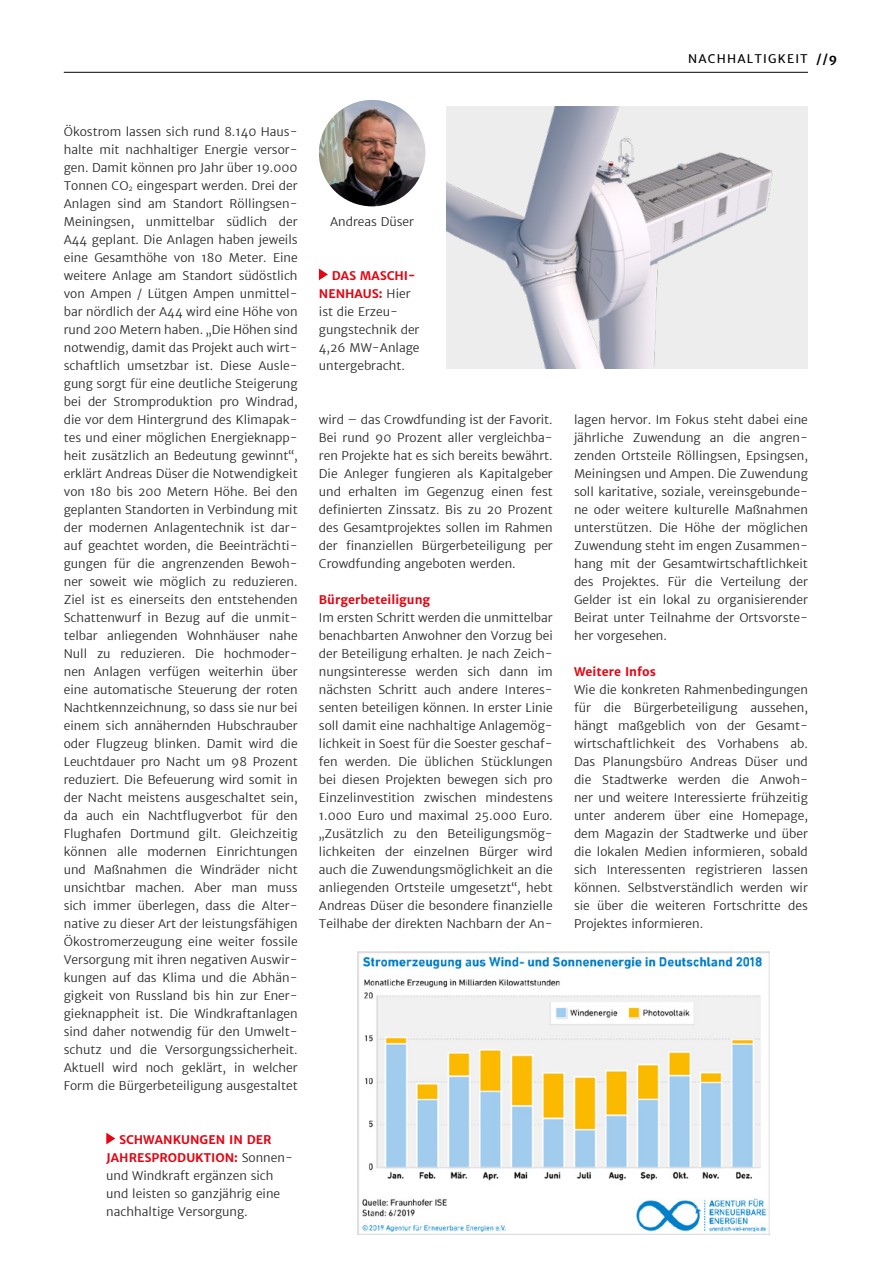
<style>
.page{position:relative;width:893px;height:1263px;background:#fff}
.page>*{position:absolute;margin:0;border:0;box-sizing:border-box;transform-origin:0 0}
.t1{font:300 12px/18px "Merriweather Sans";color:#282827;text-align:justify}
.t2{font:700 12px "Merriweather Sans";color:#e30613}
.t3{font:12px "Merriweather Sans";letter-spacing:.1em;color:#000}
.t4{font:700 12px "Merriweather Sans";color:#000}
.s1{font-weight:700;color:#e30613}
</style>
<div class="page">
<img style="left:357px;top:951px;width:413px;height:283px">
<img style="left:446px;top:106px;width:362px;height:263px">
<hr style="left:64px;top:72px;width:744px;height:1px;background:#000">
<svg style="left:319px;top:269px;width:9px;height:11px"></svg>
<img style="left:319px;top:100px;width:106px;height:106px;border-radius:53px">
<svg style="left:106px;top:1133px;width:9px;height:11px"></svg>
<p class="t3" style="left:688px;top:51px;width:121px">NACHHALTIGKEIT</p>
<p class="t4" style="left:816px;top:51px;width:22px">//9</p>
<p class="t1" style="left:64px;top:122px;width:235px">Ökostrom lassen sich rund 8.140 Haus&shy;halte mit nachhaltiger Energie versor&shy;gen. Damit können pro Jahr über 19.000<br>Tonnen CO<sub>2</sub> eingespart werden. Drei der Anlagen sind am Standort Röllingsen-Meiningsen, unmittelbar südlich der A44 geplant. Die Anlagen haben jeweils eine Gesamthöhe von 180 Meter. Eine weitere Anlage am Standort südöstlich von Ampen / Lütgen Ampen unmittel&shy;bar nördlich der A44 wird eine Höhe von rund 200 Metern haben. „Die Höhen sind notwendig, damit das Projekt auch wirt&shy;schaftlich umsetzbar ist. Diese Ausle&shy;gung sorgt für eine deutliche Steigerung bei der Stromproduktion pro Windrad, die vor dem Hintergrund des Klimapak&shy;tes und einer möglichen Energieknapp&shy;heit zusätzlich an Bedeutung gewinnt“, erklärt Andreas Düser die Notwendigkeit von 180 bis 200 Metern Höhe. Bei den geplanten Standorten in Verbindung mit der modernen Anlagentechnik ist dar&shy;auf geachtet worden, die Beeinträchti&shy;gungen für die angrenzenden Bewoh&shy;ner soweit wie möglich zu reduzieren.<br>Ziel ist es einerseits den entstehenden Schattenwurf in Bezug auf die unmit&shy;telbar anliegenden Wohnhäuser nahe Null zu reduzieren. Die hochmoder&shy;nen Anlagen verfügen weiterhin über eine automatische Steuerung der roten Nachtkennzeichnung, so dass sie nur bei einem sich annähernden Hubschrauber oder Flugzeug blinken. Damit wird die Leuchtdauer pro Nacht um 98 Prozent reduziert. Die Befeuerung wird somit in der Nacht meistens ausgeschaltet sein, da auch ein Nachtflugverbot für den Flughafen Dortmund gilt. Gleichzeitig können alle modernen Einrichtungen und Maßnahmen die Windräder nicht unsichtbar machen. Aber man muss sich immer überlegen, dass die Alter&shy;native zu dieser Art der leistungsfähigen Ökostromerzeugung eine weiter fossile Versorgung mit ihren negativen Auswir&shy;kungen auf das Klima und die Abhän&shy;gigkeit von Russland bis hin zur Ener&shy;gieknappheit ist. Die Windkraftanlagen sind daher notwendig für den Umwelt&shy;schutz und die Versorgungssicherheit.<br>Aktuell wird noch geklärt, in welcher Form die Bürgerbeteiligung ausgestaltet</p>
<p class="t1" style="left:106px;top:1130px;width:188px;text-align:left;text-indent:13px"><span class="s1">SCHWANKUNGEN IN DER<br>JAHRESPRODUKTION:</span> Sonnen&shy;und Windkraft ergänzen sich und leisten so ganzjährig eine nachhaltige Versorgung.</p>
<p class="t1" style="left:330px;top:212px;width:85px">Andreas Düser</p>
<p class="t1" style="left:319px;top:266px;width:102px;text-align:left;text-indent:13px"><span class="s1">DAS MASCHI-<br>NENHAUS:</span> Hier ist die Erzeu&shy;gungstechnik der<br>4,26 MW-Anlage untergebracht.</p>
<p class="t1" style="left:319px;top:410px;width:235px">wird – das Crowdfunding ist der Favorit.<br>Bei rund 90 Prozent aller vergleichba&shy;ren Projekte hat es sich bereits bewährt.<br>Die Anleger fungieren als Kapitalgeber und erhalten im Gegenzug einen fest definierten Zinssatz. Bis zu 20 Prozent des Gesamtprojektes sollen im Rahmen der finanziellen Bürgerbeteiligung per Crowdfunding angeboten werden.</p>
<p class="t2" style="left:319px;top:592px;width:113px">Bürgerbeteiligung</p>
<p class="t1" style="left:319px;top:608px;width:235px">Im ersten Schritt werden die unmittelbar benachbarten Anwohner den Vorzug bei der Beteiligung erhalten. Je nach Zeich&shy;nungsinteresse werden sich dann im nächsten Schritt auch andere Interes&shy;senten beteiligen können. In erster Linie soll damit eine nachhaltige Anlagemög&shy;lichkeit in Soest für die Soester geschaf&shy;fen werden. Die üblichen Stücklungen bei diesen Projekten bewegen sich pro Einzelinvestition zwischen mindestens 1.000 Euro und maximal 25.000 Euro. „Zusätzlich zu den Beteiligungsmög&shy;lichkeiten der einzelnen Bürger wird auch die Zuwendungsmöglichkeit an die anliegenden Ortsteile umgesetzt“, hebt Andreas Düser die besondere finanzielle Teilhabe der direkten Nachbarn der An-</p>
<p class="t1" style="left:574px;top:410px;width:235px">lagen hervor. Im Fokus steht dabei eine jährliche Zuwendung an die angren&shy;zenden Ortsteile Röllingsen, Epsingsen, Meiningsen und Ampen. Die Zuwendung soll karitative, soziale, vereinsgebunde&shy;ne oder weitere kulturelle Maßnahmen unterstützen. Die Höhe der möglichen Zuwendung steht im engen Zusammen&shy;hang mit der Gesamtwirtschaftlichkeit des Projektes. Für die Verteilung der Gelder ist ein lokal zu organisierender Beirat unter Teilnahme der Ortsvorste&shy;her vorgesehen.</p>
<p class="t2" style="left:574px;top:664px;width:83px">Weitere Infos</p>
<p class="t1" style="left:574px;top:680px;width:235px">Wie die konkreten Rahmenbedingungen für die Bürgerbeteiligung aussehen, hängt maßgeblich von der Gesamt&shy;wirtschaftlichkeit des Vorhabens ab.<br>Das Planungsbüro Andreas Düser und die Stadtwerke werden die Anwoh&shy;ner und weitere Interessierte frühzeitig unter anderem über eine Homepage, dem Magazin der Stadtwerke und über die lokalen Medien informieren, sobald sich Interessenten registrieren lassen können. Selbstverständlich werden wir sie über die weiteren Fortschritte des Projektes informieren.</p>
</div>
